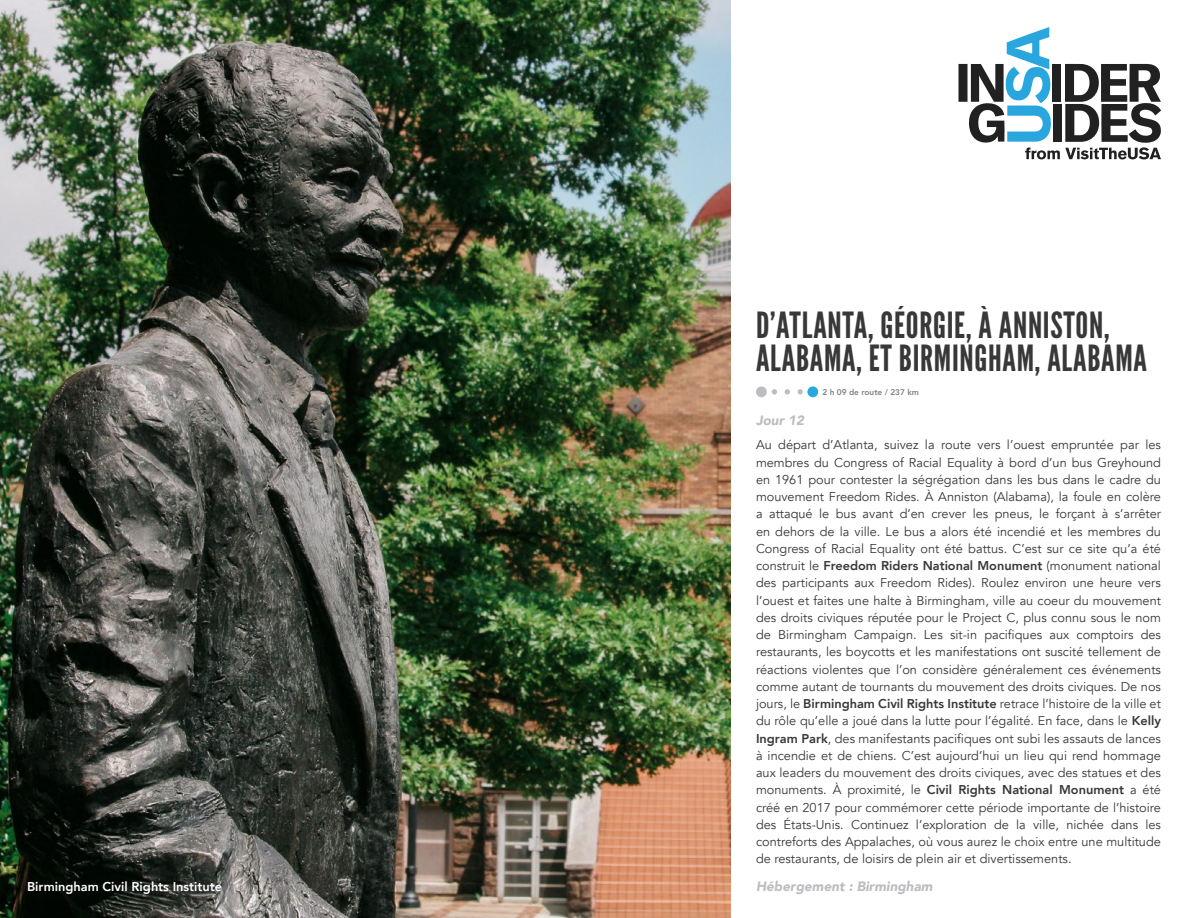
<style>
.page{position:relative;width:1188px;height:918px;background:#fff}
.page>*{position:absolute;margin:0;border:0;box-sizing:border-box;transform-origin:0 0}
.Section_Title_no_lin{font:36px/33px "League Gothic";letter-spacing:.02em;color:#383839}
.Accommodation{font:italic 900 13.5px "Avenir";color:#bcbdc0}
.t1{font:12.75px/17.2px "Avenir";color:#383839;text-align:justify}
.Photo_Caption{font:800 12.75px "Avenir";color:#fff}
.t2{font:800 8.25px "Avenir";color:#808285}
.s1{font-weight:800}
</style>
<div class="page">
<img style="left:0;top:0;width:730px;height:918px">
<div style="left:13px;top:867px;width:222px;height:41px;background:#231f20;opacity:.75"></div>
<svg style="left:959px;top:27px;width:202px;height:132px"></svg>
<svg style="left:772px;top:389px;width:31px;height:6px"></svg>
<div style="left:807px;top:386px;width:11px;height:11px;background:#28a7df;border-radius:50%"></div>
<div style="left:756px;top:386px;width:11px;height:11px;background:#bcbdc0;border-radius:50%"></div>
<p class="Section_Title_no_lin" style="left:756px;top:308px;width:393px">D’ATLANTA, GÉORGIE, À ANNISTON,<br>ALABAMA, ET BIRMINGHAM, ALABAMA</p>
<p class="t2" style="left:822px;top:385px;width:98px">2 h 09 de route / 237 km</p>
<p class="Accommodation" style="left:756px;top:409px;width:50px">Jour 12</p>
<p class="t1" style="left:756px;top:436px;width:407px">Au départ d’Atlanta, suivez la route vers l’ouest empruntée par les membres du Congress of Racial Equality à bord d’un bus Greyhound en 1961 pour contester la ségrégation dans les bus dans le cadre du mouvement Freedom Rides. À Anniston (Alabama), la foule en colère a attaqué le bus avant d’en crever les pneus, le forçant à s’arrêter en dehors de la ville. Le bus a alors été incendié et les membres du Congress of Racial Equality ont été battus. C’est sur ce site qu’a été construit le <span class="s1">Freedom Riders National Monument</span> (monument national des participants aux Freedom Rides). Roulez environ une heure vers l’ouest et faites une halte à Birmingham, ville au coeur du mouvement des droits civiques réputée pour le Project C, plus connu sous le nom de Birmingham Campaign. Les sit-in pacifiques aux comptoirs des restaurants, les boycotts et les manifestations ont suscité tellement de réactions violentes que l’on considère généralement ces événements comme autant de tournants du mouvement des droits civiques. De nos jours, le <span class="s1">Birmingham Civil Rights Institute</span> retrace l’histoire de la ville et du rôle qu’elle a joué dans la lutte pour l’égalité. En face, dans le <span class="s1">Kelly Ingram Park</span>, des manifestants pacifiques ont subi les assauts de lances à incendie et de chiens. C’est aujourd’hui un lieu qui rend hommage aux leaders du mouvement des droits civiques, avec des statues et des monuments. À proximité, le <span class="s1">Civil Rights National Monument</span> a été créé en 2017 pour commémorer cette période importante de l’histoire des États-Unis. Continuez l’exploration de la ville, nichée dans les contreforts des Appalaches, où vous aurez le choix entre une multitude de restaurants, de loisirs de plein air et divertissements.</p>
<p class="Photo_Caption" style="left:27px;top:877px;width:197px">Birmingham Civil Rights Institute</p>
<p class="Accommodation" style="left:756px;top:875px;width:178px">Hébergement : Birmingham</p>
</div>
